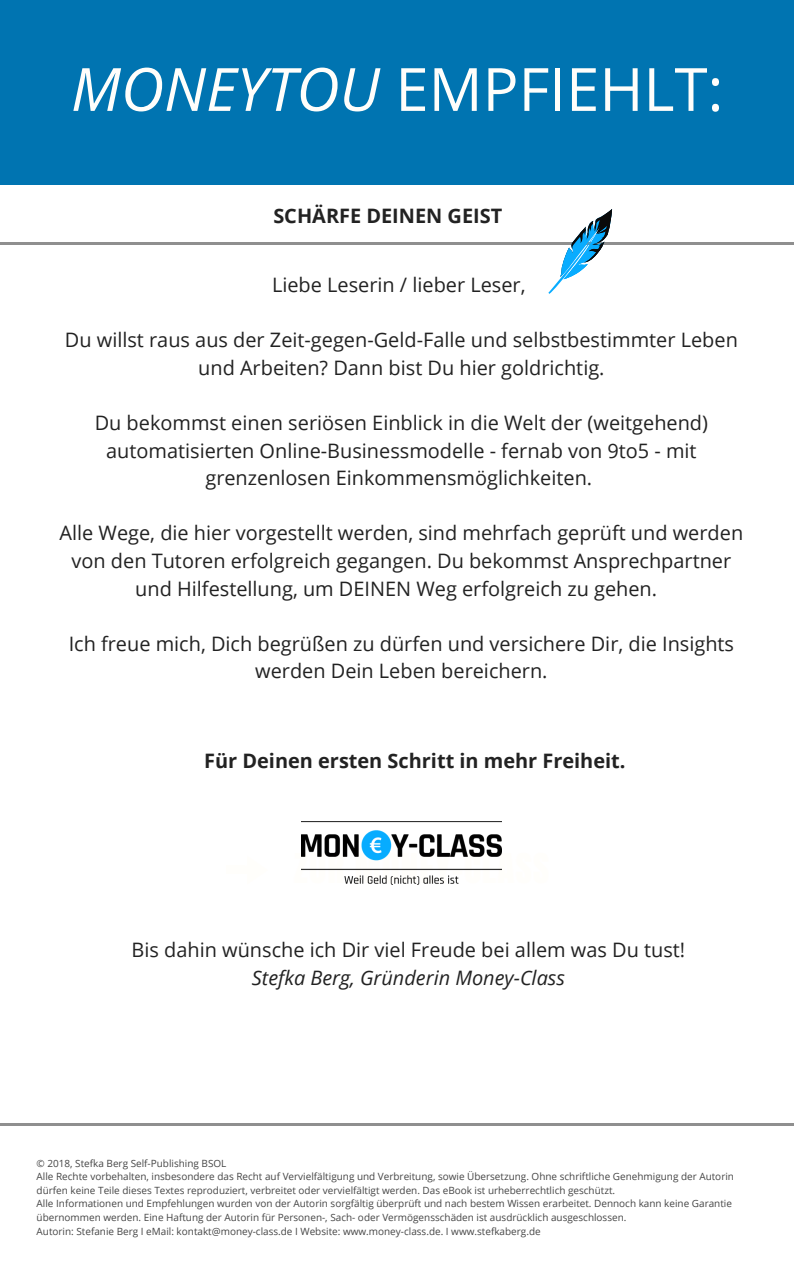
<style>
.page{position:relative;width:794px;height:1266px;background:#fff}
.page>*{position:absolute;margin:0;border:0;box-sizing:border-box;transform-origin:0 0}
.t1{font:59.7px "Open Sans";color:#fffefb}
.t2{font:19.88px/27.6px "Open Sans";color:#222;text-align:center}
.t3{font:700 19.88px "Open Sans";color:#222}
.t4{font:italic 19.88px "Open Sans";color:#222}
.t5{font:9.98px/13.5px "Open Sans";color:#454545}
.s1{font-style:italic}
</style>
<div class="page">
<div style="left:0;top:0;width:793px;height:184px;background:#0074b1"></div>
<hr style="left:0;top:1123px;width:90px;height:3px;background:#8f8f8f">
<hr style="left:90px;top:1123px;width:103px;height:3px;background:#8f8f8f">
<hr style="left:192px;top:1123px;width:103px;height:3px;background:#8f8f8f">
<hr style="left:295px;top:1123px;width:103px;height:3px;background:#8f8f8f">
<hr style="left:397px;top:1123px;width:103px;height:3px;background:#8f8f8f">
<hr style="left:500px;top:1123px;width:102px;height:3px;background:#8f8f8f">
<hr style="left:602px;top:1123px;width:103px;height:3px;background:#8f8f8f">
<hr style="left:705px;top:1123px;width:88px;height:3px;background:#8f8f8f">
<hr style="left:0;top:242px;width:84px;height:2px;background:#8f8f8f">
<hr style="left:84px;top:242px;width:102px;height:2px;background:#8f8f8f">
<hr style="left:186px;top:242px;width:103px;height:2px;background:#8f8f8f">
<hr style="left:289px;top:242px;width:102px;height:2px;background:#8f8f8f">
<hr style="left:391px;top:242px;width:103px;height:2px;background:#8f8f8f">
<hr style="left:494px;top:242px;width:102px;height:2px;background:#8f8f8f">
<hr style="left:596px;top:242px;width:103px;height:2px;background:#8f8f8f">
<hr style="left:698px;top:242px;width:95px;height:2px;background:#8f8f8f">
<svg style="left:548px;top:209px;width:76px;height:85px"></svg>
<div style="left:229px;top:866px;width:16px;height:8px;background:#fffefb"></div>
<img style="left:301px;top:822px;width:200px;height:62px">
<h1 class="t1" style="left:71px;top:47px;width:653px"><span class="s1">MONEYTOU</span> EMPFIEHLT:</h1>
<h2 class="t3" style="left:273px;top:202px;width:230px">SCHÄRFE DEINEN GEIST</h2>
<h2 class="t2" style="left:272px;top:271px;width:255px">Liebe Leserin / lieber Leser,</h2>
<h2 class="t2" style="left:65px;top:326px;width:674px">Du willst raus aus der Zeit-gegen-Geld-Falle und selbstbestimmter Leben und Arbeiten? Dann bist Du hier goldrichtig.</h2>
<h2 class="t2" style="left:95px;top:408px;width:614px">Du bekommst einen seriösen Einblick in die Welt der (weitgehend) automatisierten Online-Businessmodelle - fernab von 9to5 - mit grenzenlosen Einkommensmöglichkeiten.</h2>
<h2 class="t2" style="left:60px;top:519px;width:684px">Alle Wege, die hier vorgestellt werden, sind mehrfach geprüft und werden von den Tutoren erfolgreich gegangen. Du bekommst Ansprechpartner und Hilfestellung, um DEINEN Weg erfolgreich zu gehen.</h2>
<h2 class="t2" style="left:69px;top:629px;width:666px">Ich freue mich, Dich begrüßen zu dürfen und versichere Dir, die Insights werden Dein Leben bereichern.</h2>
<h2 class="t3" style="left:204px;top:746px;width:422px">Für Deinen ersten Schritt in mehr Freiheit.</h2>
<h2 class="t2" style="left:132px;top:935px;width:554px">Bis dahin wünsche ich Dir viel Freude bei allem was Du tust!</h2>
<h2 class="t4" style="left:252px;top:963px;width:314px">Stefka Berg, Gründerin Money-Class</h2>
<p class="t5" style="left:37px;top:1156px;width:698px">© 2018, Stefka Berg Self-Publishing BSOL<br>Alle Rechte vorbehalten, insbesondere das Recht auf Vervielfältigung und Verbreitung, sowie Übersetzung. Ohne schriftliche Genehmigung der Autorin dürfen keine Teile dieses Textes reproduziert, verbreitet oder vervielfältigt werden. Das eBook ist urheberrechtlich geschützt.<br>Alle Informationen und Empfehlungen wurden von der Autorin sorgfältig überprüft und nach bestem Wissen erarbeitet. Dennoch kann keine Garantie übernommen werden. Eine Haftung der Autorin für Personen-, Sach- oder Vermögensschäden ist ausdrücklich ausgeschlossen.<br>Autorin: Stefanie Berg I eMail: kontakt@money-class.de I Website: www.money-class.de. I www.stefkaberg.de</p>
</div>
